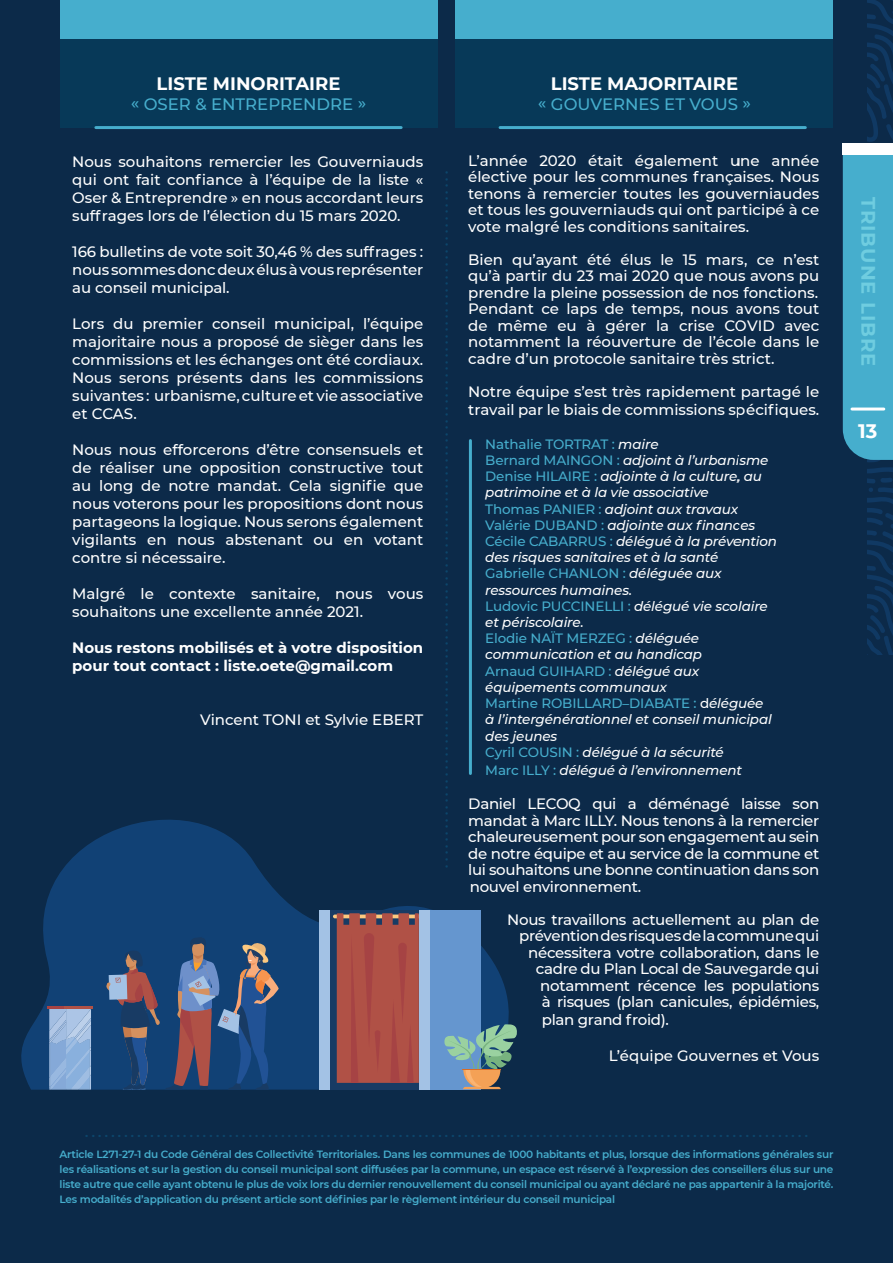
<style>
.page{position:relative;width:893px;height:1263px;background:#0c2a49}
.page>*{position:absolute;margin:0;border:0;box-sizing:border-box;transform-origin:0 0}
.t1{font:700 19.5px "Montserrat";letter-spacing:.05em;color:#6fcde0}
.t2{font:700 19.5px "Montserrat";color:#fff}
.t3{font:700 18px "Montserrat";color:#fff}
.t4{font:500 16.5px "Montserrat";color:#46aecd}
.t5{font:500 15px/16.5px "Montserrat";letter-spacing:-.01em;color:#fff;text-align:justify}
.t6{font:700 15px/18px "Montserrat";color:#fff}
.t7{font:italic 500 13.5px/16.2px "Montserrat";letter-spacing:-.01em;color:#fff}
.t8{font:700 12px "Montserrat";color:#0c466c}
.t9{font:600 10.5px/15px "Montserrat";letter-spacing:-.02em;color:#46aecd;text-align:justify}
.s1{font-style:normal;color:#46aecd}
.s2{font-style:normal}
</style>
<div class="page">
<div style="left:60px;top:0;width:377px;height:128px;background:#073958"></div>
<div style="left:60px;top:0;width:377px;height:38px;background:#46aecd"></div>
<div style="left:455px;top:0;width:378px;height:128px;background:#073958"></div>
<div style="left:455px;top:0;width:378px;height:38px;background:#46aecd"></div>
<hr style="left:96px;top:126px;width:305px;height:3px;background:#46aecd">
<hr style="left:500px;top:126px;width:305px;height:3px;background:#46aecd">
<svg style="left:21px;top:819px;width:488px;height:271px;fill:#114175"></svg>
<svg style="left:106px;top:937px;width:173px;height:153px;background:#3e5278"></svg>
<svg style="left:49px;top:1009px;width:42px;height:80px;background:#97b6dd"></svg>
<div style="left:330px;top:910px;width:89px;height:179px;background:#183b64"></div>
<svg style="left:333px;top:913px;width:86px;height:170px;background:#a54e47"></svg>
<div style="left:319px;top:910px;width:11px;height:179px;background:#a3c2e5"></div>
<div style="left:419px;top:910px;width:62px;height:179px;background:#6596cf"></div>
<div style="left:419px;top:910px;width:11px;height:179px;background:#a3c2e5"></div>
<svg style="left:444px;top:1023px;width:73px;height:66px"></svg>
<hr style="left:463px;top:1070px;width:38px;height:1px;background:#d96c27">
<hr style="left:64px;top:1006px;width:29px;height:3px;background:#b05146">
<hr style="left:48px;top:1006px;width:16px;height:3px;background:#a64344">
<hr style="left:469px;top:441px;width:3px;height:332px;background:#46aecd">
<svg style="left:843px;top:0;width:50px;height:655px"></svg>
<hr style="left:852px;top:407px;width:32px;height:3px;background:#fff">
<div style="left:843px;top:144px;width:50px;height:11px;background:#fff"></div>
<p class="t3" style="left:157px;top:70px;width:185px">LISTE MINORITAIRE</p>
<p class="t4" style="left:131px;top:92px;width:237px">« OSER &amp; ENTREPRENDRE »</p>
<p class="t5" style="left:72px;top:152px;width:353px;line-height:18px">Nous souhaitons remercier les Gouverniauds qui ont fait confiance à l’équipe de la liste « Oser &amp; Entreprendre » en nous accordant leurs suffrages lors de l’élection du 15 mars 2020.</p>
<p class="t5" style="left:72px;top:242px;width:353px;line-height:18px">166 bulletins de vote soit 30,46 % des suffrages : nous sommes donc deux élus à vous représenter au conseil municipal.</p>
<p class="t5" style="left:72px;top:314px;width:353px;line-height:18px">Lors du premier conseil municipal, l’équipe majoritaire nous a proposé de sièger dans les commissions et les échanges ont été cordiaux.<br>Nous serons présents dans les commissions suivantes : urbanisme, culture et vie associative et CCAS.</p>
<p class="t5" style="left:72px;top:440px;width:353px;line-height:18px">Nous nous efforcerons d’être consensuels et de réaliser une opposition constructive tout au long de notre mandat. Cela signifie que nous voterons pour les propositions dont nous partageons la logique. Nous serons également vigilants en nous abstenant ou en votant contre si nécessaire.</p>
<p class="t5" style="left:72px;top:584px;width:353px;line-height:18px">Malgré le contexte sanitaire, nous vous souhaitons une excellente année 2021.</p>
<p class="t6" style="left:72px;top:638px;width:353px">Nous restons mobilisés et à votre disposition pour tout contact : liste.oete@gmail.com</p>
<p class="t5" style="left:200px;top:711px;width:225px">Vincent TONI et Sylvie EBERT</p>
<p class="t8" style="left:435px;top:867px;width:698px;rotate:-90deg">. . . . . . . . . . . . . . . . . . . . . . . . . . . . . . . . . . . . . . . . . . . . . . . . . . . . . . . . . . . . . . . . . . . . . . . . . . . . . . . . . . . . . . . . . . . . . . . . . . . . . . . . . . .</p>
<p class="t3" style="left:551px;top:70px;width:189px">LISTE MAJORITAIRE</p>
<p class="t4" style="left:538px;top:92px;width:215px">« GOUVERNES ET VOUS »</p>
<p class="t5" style="left:468px;top:151px;width:353px">L’année 2020 était également une année élective pour les communes françaises. Nous tenons à remercier toutes les gouverniaudes et tous les gouverniauds qui ont participé à ce vote malgré les conditions sanitaires.</p>
<p class="t5" style="left:468px;top:250px;width:353px">Bien qu’ayant été élus le 15 mars, ce n’est qu’à partir du 23 mai 2020 que nous avons pu prendre la pleine possession de nos fonctions.<br>Pendant ce laps de temps, nous avons tout de même eu à gérer la crise COVID avec notamment la réouverture de l’école dans le cadre d’un protocole sanitaire très strict.</p>
<p class="t5" style="left:468px;top:382px;width:353px;line-height:18px">Notre équipe s’est très rapidement partagé le travail par le biais de commissions spécifiques.</p>
<p class="t7" style="left:485px;top:435px;width:293px"><span class="s1">Nathalie TORTRAT :</span> maire<br><span class="s1">Bernard MAINGON :</span> adjoint à l’urbanisme<br><span class="s1">Denise HILAIRE :</span> adjointe à la culture, au patrimoine et à la vie associative<br><span class="s1">Thomas PANIER :</span> adjoint aux travaux<br><span class="s1">Valérie DUBAND :</span> adjointe aux finances<br><span class="s1">Cécile CABARRUS :</span> délégué à la prévention des risques sanitaires et à la santé<br><span class="s1">Gabrielle CHANLON :</span> déléguée aux ressources humaines.<br><span class="s1">Ludovic PUCCINELLI :</span> délégué vie scolaire et périscolaire.<br><span class="s1">Elodie NAÏT MERZEG :</span> déléguée communication et au handicap<br><span class="s1">Arnaud GUIHARD :</span> délégué aux équipements communaux<br><span class="s1">Martine ROBILLARD–DIABATE :</span> <span class="s2">d</span>éléguée<br>à l’intergénérationnel et conseil municipal des jeunes<br><span class="s1">Cyril COUSIN :</span> délégué à la sécurité</p>
<p class="t7" style="left:485px;top:761px;width:258px"><span class="s1">Marc ILLY :</span> délégué à l’environnement</p>
<p class="t5" style="left:468px;top:795px;width:353px">Daniel LECOQ qui a déménagé laisse son mandat à Marc ILLY. Nous tenons à la remercier chaleureusement pour son engagement au sein de notre équipe et au service de la commune et lui souhaitons une bonne continuation dans son nouvel environnement.</p>
<p class="t5" style="left:507px;top:910px;width:314px;text-align:right">Nous travaillons actuellement au plan de prévention des risques de la commune qui nécessitera votre collaboration, dans le cadre du Plan Local de Sauvegarde qui notamment récence les populations<br>à risques (plan canicules, épidémies,</p>
<p class="t5" style="left:542px;top:1011px;width:129px">plan grand froid).</p>
<p class="t5" style="left:609px;top:1047px;width:212px">L’équipe Gouvernes et Vous</p>
<h1 class="t1" style="left:882px;top:197px;width:171px;rotate:90deg">TRIBUNE LIBRE</h1>
<h1 class="t2" style="left:858px;top:417px;width:21px">13</h1>
<p class="t8" style="left:85px;top:1124px;width:724px">. . . . . . . . . . . . . . . . . . . . . . . . . . . . . . . . . . . . . . . . . . . . . . . . . . . . . . . . . . . . . . . . . . . . . . . . . . . . . . . . . . . . . . . . . . . . . . . . . . . . . . . . . . . . . . .</p>
<p class="t9" style="left:60px;top:1147px;width:775px">Article L271-27-1 du Code Général des Collectivité Territoriales. Dans les communes de 1000 habitants et plus, lorsque des informations générales sur les réalisations et sur la gestion du conseil municipal sont diffusées par la commune, un espace est réservé à l’expression des conseillers élus sur une liste autre que celle ayant obtenu le plus de voix lors du dernier renouvellement du conseil municipal ou ayant déclaré ne pas appartenir à la majorité.<br>Les modalités d’application du présent article sont définies par le règlement intérieur du conseil municipal</p>
</div>
